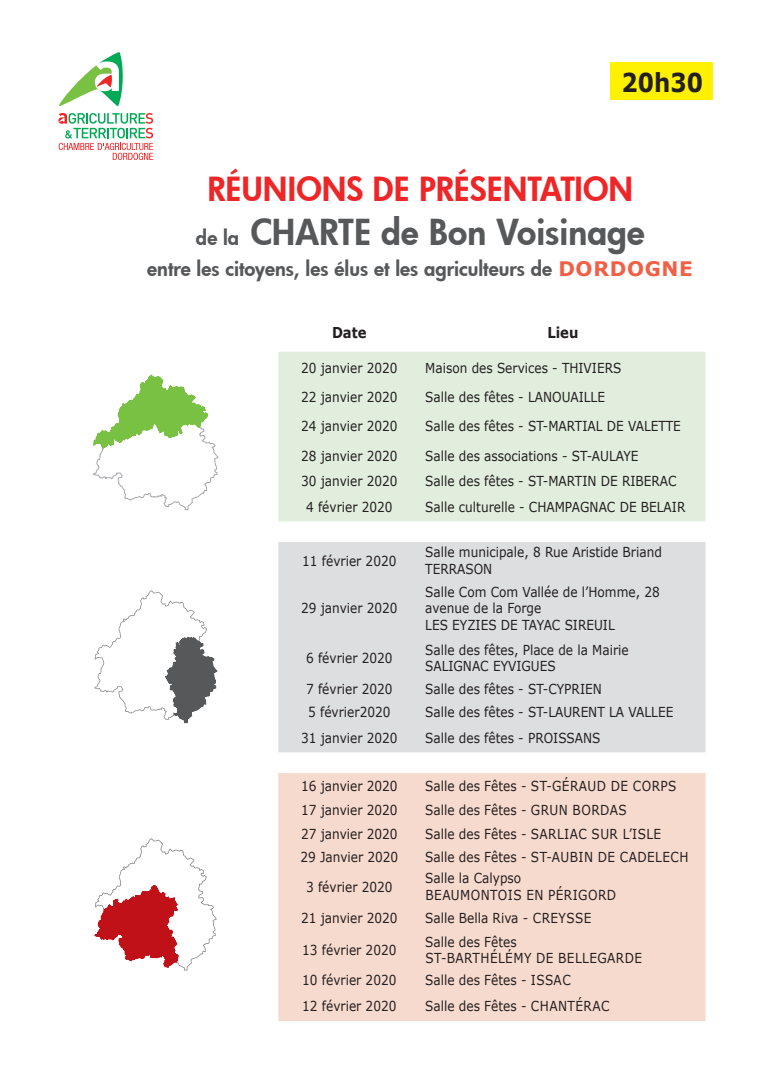
<style>
.page{position:relative;width:780px;height:1088px;background:#fff}
.page>*{position:absolute;margin:0;border:0;box-sizing:border-box;transform-origin:0 0}
.t1{font:800 35px "Futura";color:#57585a}
.t2{font:800 32.5px "Futura";color:#ee2628}
.t3{font:700 26px "Verdana";color:#231f20;scale:.88 1}
.t4{font:800 20px "Futura";color:#57585a}
.t5{font:700 15px "Verdana";color:#231f20;scale:.88 1}
.t6{font:13.75px/16.5px "Verdana";color:#231f20;scale:.88 1}
.t7{font:13.75px/16.5px "Verdana";letter-spacing:.035em;color:#231f20;scale:.88 1}
.t8{font:13.75px "Verdana";letter-spacing:.03em;color:#231f20;scale:.88 1}
.t9{font:13.75px "Verdana";letter-spacing:.025em;color:#231f20;scale:.88 1}
.s1{font-size:20px}
.s2{font-family:"Verdana";font-weight:700;color:#f15f45}
</style>
<div class="page">
<div style="left:610px;top:63px;width:102px;height:37px;background:#fff101"></div>
<div style="left:278px;top:352px;width:427px;height:169px;background:#e1eedd"></div>
<div style="left:278px;top:542px;width:427px;height:210px;background:#dddee0"></div>
<div style="left:278px;top:773px;width:427px;height:248px;background:#f7dace"></div>
<svg style="left:58px;top:113px;width:95px;height:47px"></svg>
<svg style="left:59px;top:52px;width:64px;height:54px"></svg>
<svg style="left:93px;top:374px;width:126px;height:136px"></svg>
<svg style="left:94px;top:838px;width:123px;height:132px"></svg>
<svg style="left:94px;top:590px;width:124px;height:134px"></svg>
<p class="t3" style="left:621px;top:64px;width:94px">20h30</p>
<p class="t2" style="left:207px;top:167px;width:427px">RÉUNIONS DE PRÉSENTATION</p>
<p class="t1" style="left:196px;top:208px;width:450px"><span class="s1">de la</span> CHARTE de Bon Voisinage</p>
<p class="t4" style="left:147px;top:255px;width:547px">entre les citoyens, les élus et les agriculteurs de <span class="s2">DORDOGNE</span></p>
<p class="t5" style="left:332px;top:322px;width:41px">Date</p>
<p class="t5" style="left:547px;top:322px;width:37px">Lieu</p>
<p class="t6" style="left:301px;top:359px;width:111px">20 janvier 2020</p>
<p class="t6" style="left:425px;top:359px;width:224px">Maison des Services - THIVIERS</p>
<p class="t6" style="left:301px;top:388px;width:111px">22 janvier 2020</p>
<p class="t6" style="left:425px;top:388px;width:206px">Salle des fêtes - LANOUAILLE</p>
<p class="t6" style="left:301px;top:418px;width:111px">24 janvier 2020</p>
<p class="t6" style="left:425px;top:418px;width:292px">Salle des fêtes - ST-MARTIAL DE VALETTE</p>
<p class="t6" style="left:301px;top:448px;width:111px">28 janvier 2020</p>
<p class="t6" style="left:425px;top:448px;width:244px">Salle des associations - ST-AULAYE</p>
<p class="t6" style="left:301px;top:473px;width:111px">30 janvier 2020</p>
<p class="t6" style="left:425px;top:473px;width:287px">Salle des fêtes - ST-MARTIN DE RIBERAC</p>
<p class="t6" style="left:306px;top:498px;width:100px">4 février 2020</p>
<p class="t6" style="left:425px;top:498px;width:297px">Salle culturelle - CHAMPAGNAC DE BELAIR</p>
<p class="t6" style="left:302px;top:552px;width:109px">11 février 2020</p>
<p class="t6" style="left:425px;top:544px;width:270px">Salle municipale, 8 Rue Aristide Briand<br>TERRASON</p>
<p class="t6" style="left:301px;top:600px;width:111px">29 janvier 2020</p>
<p class="t6" style="left:425px;top:583px;width:268px">Salle Com Com Vallée de l’Homme, 28 avenue de la Forge<br>LES EYZIES DE TAYAC SIREUIL</p>
<p class="t6" style="left:306px;top:649px;width:100px">6 février 2020</p>
<p class="t6" style="left:425px;top:641px;width:233px">Salle des fêtes, Place de la Mairie</p>
<p class="t6" style="left:425px;top:658px;width:150px">SALIGNAC EYVIGUES</p>
<p class="t6" style="left:306px;top:680px;width:100px">7 février 2020</p>
<p class="t6" style="left:425px;top:680px;width:202px">Salle des fêtes - ST-CYPRIEN</p>
<p class="t6" style="left:308px;top:703px;width:95px">5 février2020</p>
<p class="t6" style="left:425px;top:703px;width:283px">Salle des fêtes - ST-LAURENT LA VALLEE</p>
<p class="t6" style="left:301px;top:730px;width:111px">31 janvier 2020</p>
<p class="t6" style="left:425px;top:730px;width:200px">Salle des fêtes - PROISSANS</p>
<p class="t6" style="left:301px;top:777px;width:111px">16 janvier 2020</p>
<p class="t8" style="left:425px;top:776px;width:287px">Salle des Fêtes - ST-GÉRAUD DE CORPS</p>
<p class="t6" style="left:301px;top:802px;width:111px">17 janvier 2020</p>
<p class="t6" style="left:425px;top:802px;width:230px">Salle des Fêtes - GRUN BORDAS</p>
<p class="t6" style="left:301px;top:826px;width:111px">27 janvier 2020</p>
<p class="t9" style="left:425px;top:825px;width:269px">Salle des Fêtes - SARLIAC SUR L’ISLE</p>
<p class="t6" style="left:300px;top:849px;width:113px">29 Janvier 2020</p>
<p class="t7" style="left:425px;top:849px;width:300px">Salle des Fêtes - ST-AUBIN DE CADELECH</p>
<p class="t6" style="left:306px;top:878px;width:100px">3 février 2020</p>
<p class="t7" style="left:425px;top:870px;width:218px">Salle la Calypso<br>BEAUMONTOIS EN PÉRIGORD</p>
<p class="t6" style="left:301px;top:910px;width:111px">21 janvier 2020</p>
<p class="t6" style="left:425px;top:910px;width:190px">Salle Bella Riva - CREYSSE</p>
<p class="t6" style="left:302px;top:942px;width:109px">13 février 2020</p>
<p class="t6" style="left:425px;top:933px;width:105px">Salle des Fêtes</p>
<p class="t7" style="left:425px;top:950px;width:248px">ST-BARTHÉLÉMY DE BELLEGARDE</p>
<p class="t6" style="left:302px;top:971px;width:109px">10 février 2020</p>
<p class="t6" style="left:425px;top:971px;width:167px">Salle des Fêtes - ISSAC</p>
<p class="t6" style="left:302px;top:997px;width:109px">12 février 2020</p>
<p class="t6" style="left:425px;top:997px;width:211px">Salle des Fêtes - CHANTÉRAC</p>
</div>
